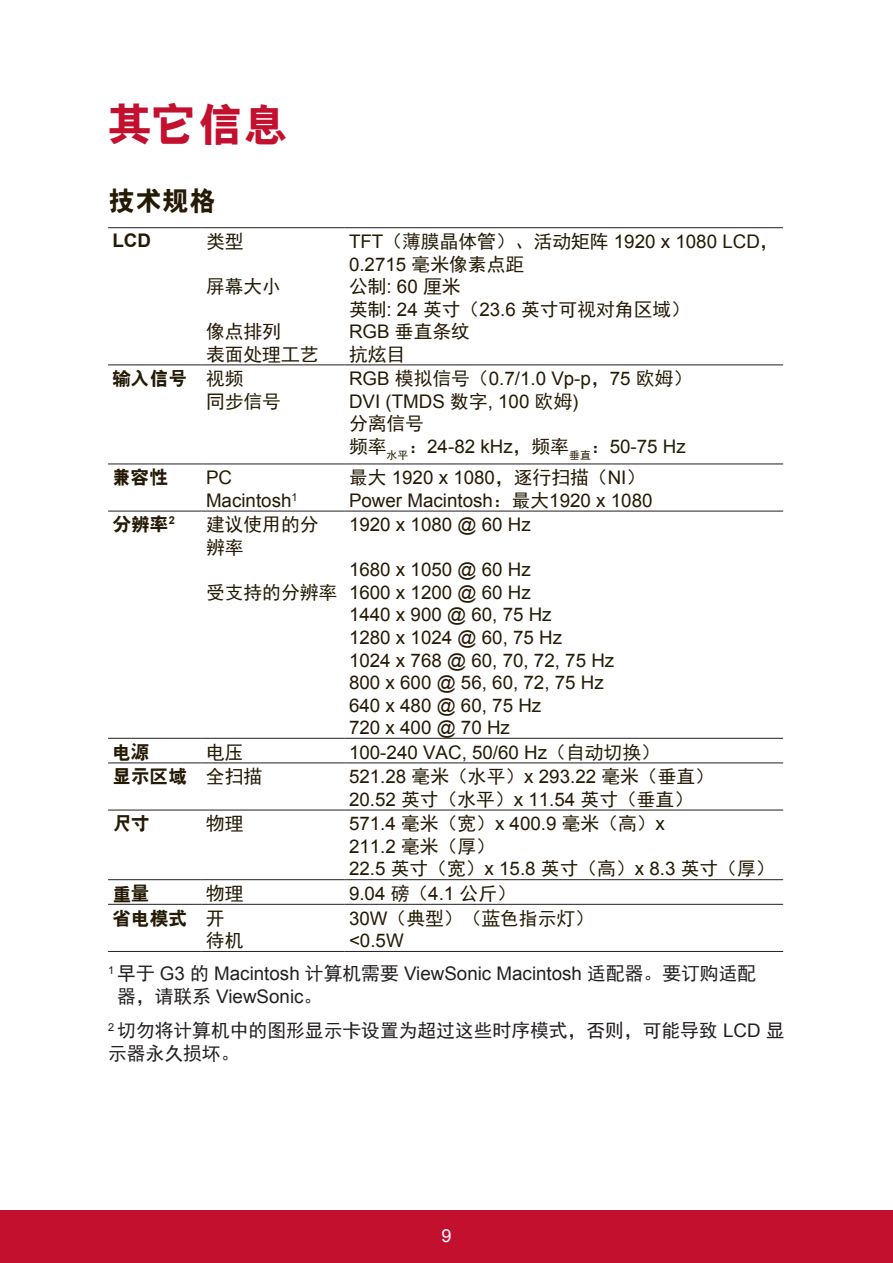
<style>
.page{position:relative;width:893px;height:1263px;background:#fff}
.page>*{position:absolute;margin:0;border:0;box-sizing:border-box;transform-origin:0 0}
.t1{font:45px "RS Cu Hei";color:#c3102f}
.t2{font:27px "RS Cu Hei";color:#251a05}
.t3{font:18.75px/22.5px "Arial";color:#251a05}
.t4{font:18.75px/22.5px "Sim Hei";color:#251a05}
.t5{font:18.75px/33.2px "Arial";color:#231f20}
.t6{font:18.75px/22.5px "Sim Hei";color:#231f20}
.t7{font:18.75px "RS Cu Hei";color:#251a05}
.t8{font:700 18.75px "Arial";color:#251a05}
.t9{font:18px "Arial";color:#fff}
.s1{font-family:"Sim Hei"}
.s2{font-family:"Arial"}
.s3{color:#251a05}
</style>
<div class="page">
<div style="left:0;top:1210px;width:892px;height:53px;background:#c3102f"></div>
<hr style="left:108px;top:364px;width:94px;height:1px;background:#231f20">
<hr style="left:202px;top:364px;width:142px;height:1px;background:#231f20">
<hr style="left:344px;top:364px;width:438px;height:1px;background:#231f20">
<hr style="left:108px;top:463px;width:94px;height:1px;background:#231f20">
<hr style="left:202px;top:463px;width:142px;height:1px;background:#231f20">
<hr style="left:344px;top:463px;width:438px;height:1px;background:#231f20">
<hr style="left:108px;top:511px;width:94px;height:1px;background:#231f20">
<hr style="left:202px;top:511px;width:142px;height:1px;background:#231f20">
<hr style="left:344px;top:511px;width:438px;height:1px;background:#231f20">
<hr style="left:108px;top:738px;width:94px;height:1px;background:#231f20">
<hr style="left:202px;top:738px;width:142px;height:1px;background:#231f20">
<hr style="left:344px;top:738px;width:438px;height:1px;background:#231f20">
<hr style="left:108px;top:762px;width:94px;height:1px;background:#231f20">
<hr style="left:202px;top:762px;width:142px;height:1px;background:#231f20">
<hr style="left:344px;top:762px;width:438px;height:1px;background:#231f20">
<hr style="left:108px;top:809px;width:94px;height:1px;background:#231f20">
<hr style="left:202px;top:809px;width:142px;height:1px;background:#231f20">
<hr style="left:344px;top:809px;width:438px;height:1px;background:#231f20">
<hr style="left:108px;top:879px;width:94px;height:1px;background:#231f20">
<hr style="left:202px;top:879px;width:142px;height:1px;background:#231f20">
<hr style="left:344px;top:879px;width:438px;height:1px;background:#231f20">
<hr style="left:108px;top:904px;width:94px;height:1px;background:#231f20">
<hr style="left:202px;top:904px;width:142px;height:1px;background:#231f20">
<hr style="left:344px;top:904px;width:438px;height:1px;background:#231f20">
<hr style="left:108px;top:227px;width:94px;height:1px;background:#231f20">
<hr style="left:202px;top:227px;width:142px;height:1px;background:#231f20">
<hr style="left:344px;top:227px;width:438px;height:1px;background:#231f20">
<hr style="left:108px;top:951px;width:94px;height:1px;background:#231f20">
<hr style="left:202px;top:951px;width:142px;height:1px;background:#231f20">
<hr style="left:344px;top:951px;width:438px;height:1px;background:#231f20">
<h1 class="t1" style="left:108px;top:101px;width:181px">其它信息</h1>
<h2 class="t2" style="left:108px;top:188px;width:109px">技术规格</h2>
<p class="t8" style="left:112px;top:228px;width:40px">LCD</p>
<p class="t4" style="left:206px;top:230px;width:39px">类型</p>
<p class="t4" style="left:206px;top:275px;width:76px">屏幕大小</p>
<p class="t4" style="left:206px;top:320px;width:114px">像点排列<br>表面处理工艺</p>
<p class="t7" style="left:112px;top:369px;width:133px">输入信号 <span class="s1">视频</span></p>
<p class="t4" style="left:206px;top:390px;width:76px">同步信号</p>
<p class="t3" style="left:349px;top:230px;width:431px">TFT<span class="s1">（薄膜晶体管）、活动矩阵</span> 1920 x 1080 LCD<span class="s1">，<br></span>0.2715 <span class="s1">毫米像素点距</span></p>
<p class="t4" style="left:349px;top:275px;width:342px">公制<span class="s2">: 60</span> 厘米<br>英制<span class="s2">: 24</span> 英寸（<span class="s2">23.6</span> 英寸可视对角区域）<br><span class="s2">RGB</span> 垂直条纹<br>抗炫目</p>
<p class="t3" style="left:349px;top:367px;width:344px">RGB <span class="s1">模拟信号（</span>0.7/1.0 Vp-p<span class="s1">，</span>75 <span class="s1">欧姆）<br></span>DVI (TMDS <span class="s1">数字</span>, 100 <span class="s1">欧姆</span>)</p>
<p class="t4" style="left:349px;top:412px;width:76px">分离信号</p>
<p class="t3" style="left:349px;top:435px;width:338px"><span class="s1">频率</span><sub>水平</sub><span class="s1">：</span>24-82 kHz<span class="s1">，频率</span><sub>垂直</sub><span class="s1">：</span>50-75 Hz</p>
<p class="t7" style="left:112px;top:468px;width:58px">兼容性</p>
<p class="t3" style="left:206px;top:467px;width:93px">PC<br>Macintosh<sup>1</sup></p>
<p class="t3" style="left:349px;top:467px;width:305px"><span class="s1">最大</span> 1920 x 1080<span class="s1">，逐行扫描（</span>NI<span class="s1">）<br></span>Power Macintosh<span class="s1">：最大</span>1920 x 1080</p>
<p class="t7" style="left:112px;top:515px;width:64px">分辨率<sup>2</sup></p>
<p class="t4" style="left:206px;top:513px;width:114px">建议使用的分辨率</p>
<p class="t4" style="left:206px;top:581px;width:133px">受支持的分辨率</p>
<p class="t3" style="left:349px;top:514px;width:183px">1920 x 1080 @ 60 Hz</p>
<p class="t3" style="left:349px;top:559px;width:267px">1680 x 1050 @ 60 Hz<br>1600 x 1200 @ 60 Hz<br>1440 x 900 @ 60, 75 Hz<br>1280 x 1024 @ 60, 75 Hz<br>1024 x 768 @ 60, 70, 72, 75 Hz<br>800 x 600 @ 56, 60, 72, 75 Hz<br>640 x 480 @ 60, 75 Hz<br>720 x 400 @ 70 Hz</p>
<p class="t7" style="left:112px;top:742px;width:39px">电源</p>
<p class="t4" style="left:206px;top:741px;width:39px">电压</p>
<p class="t3" style="left:349px;top:741px;width:312px">100-240 VAC, 50/60 Hz<span class="s1">（自动切换）</span></p>
<p class="t7" style="left:112px;top:767px;width:151px">显示区域 <span class="s1">全扫描</span></p>
<p class="t3" style="left:349px;top:765px;width:366px">521.28 <span class="s1">毫米（水平）</span>x 293.22 <span class="s1">毫米（垂直）</span></p>
<p class="t4" style="left:349px;top:788px;width:345px"><span class="s2">20.52</span> 英寸（水平）<span class="s2">x 11.54</span> 英寸（垂直）</p>
<p class="t7" style="left:112px;top:814px;width:39px">尺寸</p>
<p class="t4" style="left:206px;top:812px;width:39px">物理</p>
<p class="t3" style="left:349px;top:812px;width:317px">571.4 <span class="s1">毫米（宽）</span>x 400.9 <span class="s1">毫米（高）</span>x<br>211.2 <span class="s1">毫米（厚）</span></p>
<p class="t4" style="left:349px;top:857px;width:427px"><span class="s2">22.5</span> 英寸（宽）<span class="s2">x 15.8</span> 英寸（高）<span class="s2">x 8.3</span> 英寸（厚）</p>
<p class="t7" style="left:112px;top:884px;width:39px">重量</p>
<p class="t4" style="left:206px;top:882px;width:39px">物理</p>
<p class="t3" style="left:349px;top:882px;width:168px">9.04 <span class="s1">磅（</span>4.1 <span class="s1">公斤）</span></p>
<p class="t7" style="left:112px;top:908px;width:114px">省电模式 <span class="s1">开</span></p>
<p class="t4" style="left:206px;top:929px;width:39px">待机</p>
<p class="t4" style="left:349px;top:907px;width:246px"><span class="s2">30W</span>（典型）（蓝色指示灯）</p>
<p class="t5" style="left:108px;top:924px;width:649px;text-indent:241px"><span class="s3">&lt;0.5W<br></span><sup>1</sup> <span class="s1">早于</span> G3 <span class="s1">的</span> Macintosh <span class="s1">计算机需要</span> ViewSonic Macintosh <span class="s1">适配器。要订购适配</span></p>
<p class="t5" style="left:117px;top:980px;width:206px"><span class="s1">器，请联系</span> ViewSonic<span class="s1">。</span></p>
<p class="t6" style="left:108px;top:1019px;width:677px"><sup>2</sup> 切勿将计算机中的图形显示卡设置为超过这些时序模式，否则，可能导致 <span class="s2">LCD</span> 显示器永久损坏。</p>
<p class="t9" style="left:441px;top:1223px;width:12px">9</p>
</div>
